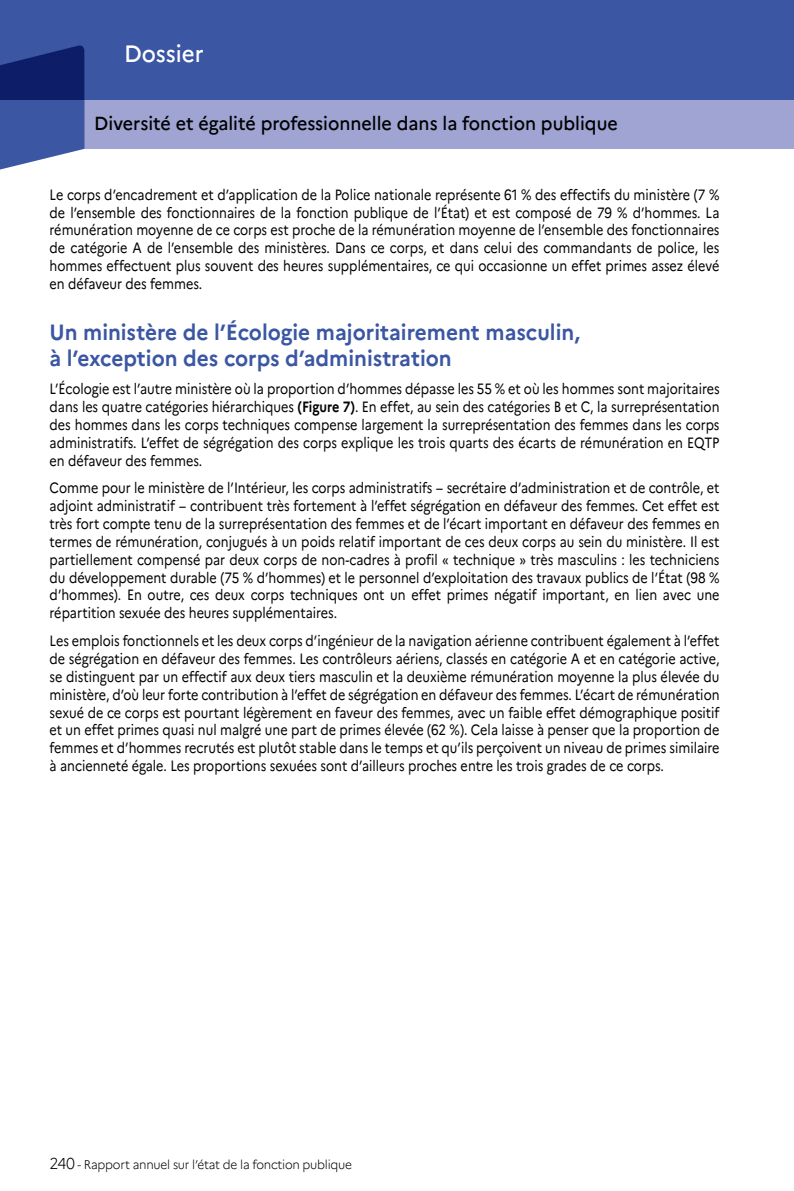
<style>
.page{position:relative;width:794px;height:1191px;background:#fff}
.page>*{position:absolute;margin:0;border:0;box-sizing:border-box;transform-origin:0 0}
.t1{font:500 23.62px "Marianne";color:#fff;scale:.94 1}
._04_Titre_2_Partie_2{font:700 22.05px/26.2px "Marianne";color:#3b56a3;scale:.94 1}
.t2{font:500 18.9px "Marianne";color:#000;scale:.94 1}
._04_TC{font:14.88px/17.8px "Marianne";color:#000;text-align:justify;scale:.85 1}
._04_TC_après_figure{font:14.88px/17.8px "Marianne";color:#000;text-align:justify;scale:.85 1}
.t3{font:300 12.6px "Marianne";letter-spacing:-.02em;color:#000;scale:.94 1}
.s1{font-weight:700}
.s2{font-size:15.75px}
</style>
<div class="page">
<div style="left:84px;top:99px;width:710px;height:50px;background:#9fa4d3"></div>
<div style="left:0;top:0;width:794px;height:99px;background:#3b56a3"></div>
<svg style="left:0;top:45px;width:84px;height:125px"></svg>
<h1 class="t1" style="left:124px;top:39px;width:86px">Dossier</h1>
<p class="t2" style="left:94px;top:112px;width:558px">Diversité et égalité professionnelle dans la fonction publique</p>
<p class="_04_TC_après_figure" style="left:50px;top:185px;width:789px">Le corps d’encadrement et d’application de la Police nationale représente 61 % des effectifs du ministère (7 % de l’ensemble des fonctionnaires de la fonction publique de l’État) et est composé de 79 % d’hommes. La rémunération moyenne de ce corps est proche de la rémunération moyenne de l’ensemble des fonctionnaires de catégorie A de l’ensemble des ministères. Dans ce corps, et dans celui des commandants de police, les hommes effectuent plus souvent des heures supplémentaires, ce qui occasionne un effet primes assez élevé en défaveur des femmes.</p>
<h4 class="_04_Titre_2_Partie_2" style="left:50px;top:319px;width:566px">Un ministère de l’Écologie majoritairement masculin, à l’exception des corps d’administration</h4>
<p class="_04_TC" style="left:50px;top:380px;width:789px">L’Écologie est l’autre ministère où la proportion d’hommes dépasse les 55 % et où les hommes sont majoritaires dans les quatre catégories hiérarchiques <span class="s1">(Figure 7)</span>. En effet, au sein des catégories B et C, la surreprésentation des hommes dans les corps techniques compense largement la surreprésentation des femmes dans les corps administratifs. L’effet de ségrégation des corps explique les trois quarts des écarts de rémunération en EQTP en défaveur des femmes.</p>
<p class="_04_TC" style="left:50px;top:479px;width:789px">Comme pour le ministère de l’Intérieur, les corps administratifs − secrétaire d’administration et de contrôle, et adjoint administratif − contribuent très fortement à l’effet ségrégation en défaveur des femmes. Cet effet est très fort compte tenu de la surreprésentation des femmes et de l’écart important en défaveur des femmes en termes de rémunération, conjugués à un poids relatif important de ces deux corps au sein du ministère. Il est partiellement compensé par deux corps de non-cadres à profil « technique » très masculins : les techniciens du développement durable (75 % d’hommes) et le personnel d’exploitation des travaux publics de l’État (98 % d’hommes). En outre, ces deux corps techniques ont un effet primes négatif important, en lien avec une répartition sexuée des heures supplémentaires.</p>
<p class="_04_TC" style="left:50px;top:632px;width:789px">Les emplois fonctionnels et les deux corps d’ingénieur de la navigation aérienne contribuent également à l’effet de ségrégation en défaveur des femmes. Les contrôleurs aériens, classés en catégorie A et en catégorie active, se distinguent par un effectif aux deux tiers masculin et la deuxième rémunération moyenne la plus élevée du ministère, d’où leur forte contribution à l’effet de ségrégation en défaveur des femmes. L’écart de rémunération sexué de ce corps est pourtant légèrement en faveur des femmes, avec un faible effet démographique positif et un effet primes quasi nul malgré une part de primes élevée (62 %). Cela laisse à penser que la proportion de femmes et d’hommes recrutés est plutôt stable dans le temps et qu’ils perçoivent un niveau de primes similaire à ancienneté égale. Les proportions sexuées sont d’ailleurs proches entre les trois grades de ce corps.</p>
<p class="t3" style="left:50px;top:1157px;width:323px"><span class="s2">240</span> - Rapport annuel sur l’état de la fonction publique</p>
</div>
